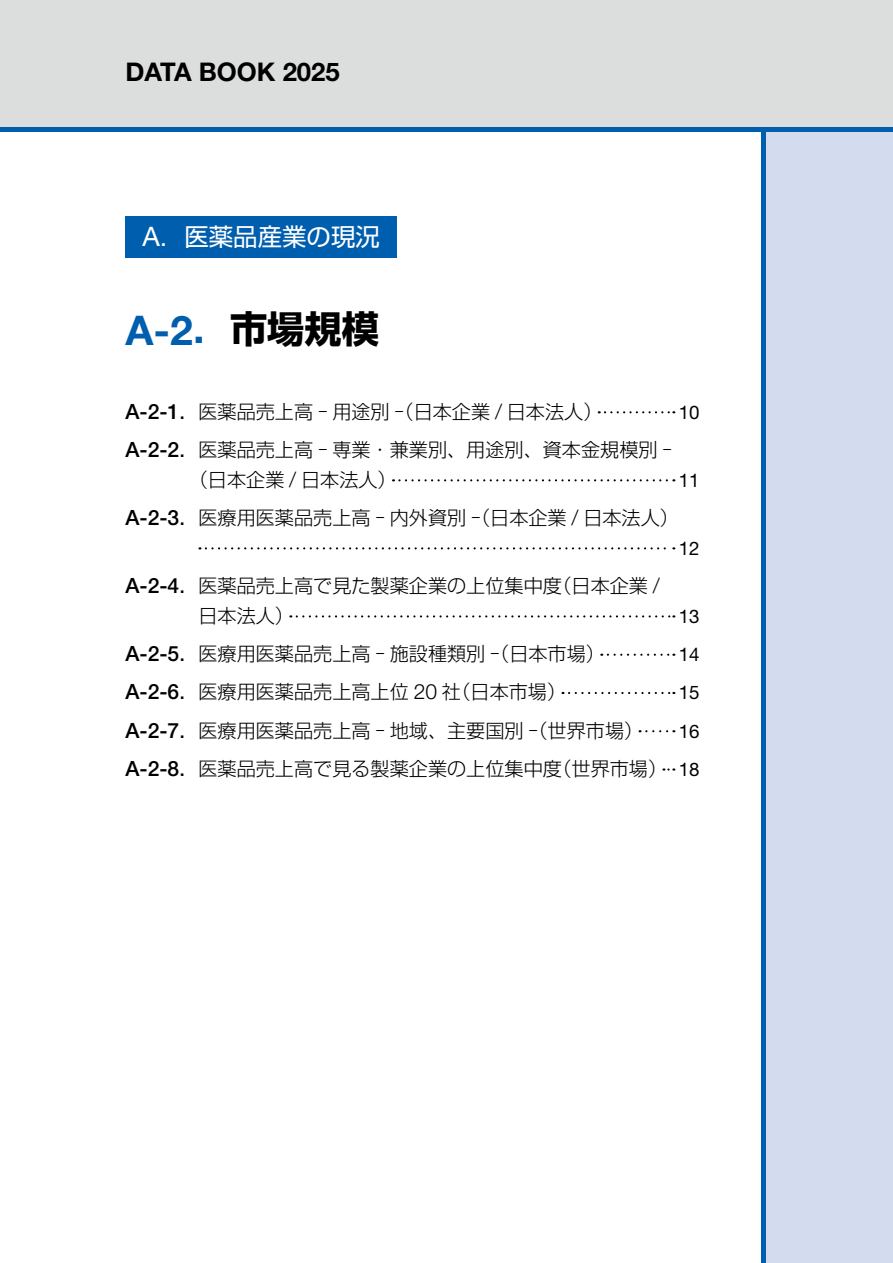
<style>
.page{position:relative;width:893px;height:1263px;background:#fff}
.page>*{position:absolute;margin:0;border:0;box-sizing:border-box;transform-origin:0 0}
.t1{font:700 37.2px "Shin Go Pr 6";color:#000}
.t2{font:700 25.65px "Helvetica Neue LT Std";color:#000}
.t3{font:24.45px "Shin Go Pr 6";color:#fff}
.t4{font:300 19.2px/29.7px "Shin Go Pr 6";color:#000}
.t5{font:18.75px "Helvetica Neue LT Std";color:#000}
.s1{font-family:"Helvetica Neue LT Std";font-size:26.85px}
.s2{font-family:"Helvetica Neue LT Std";font-size:40.95px;color:#005eae}
.s3{color:#005eae}
.s4{font-family:"Helvetica Neue LT Std";font-weight:500;font-size:21px}
.s5{font-weight:500}
.s6{font-family:"UD Shin Go Pr 6"}
.s7{font-family:"Helvetica Neue LT Std";font-size:21px}
.s8{font-family:"Helvetica Neue LT Std";font-weight:400;font-size:18.75px}
</style>
<div class="page">
<div style="left:0;top:0;width:893px;height:129px;background:#dcdddd"></div>
<div style="left:761px;top:131px;width:132px;height:1132px;background:#d3dbef"></div>
<svg style="left:599px;top:411px;width:75px;height:2px"></svg>
<svg style="left:393px;top:479px;width:281px;height:2px"></svg>
<svg style="left:206px;top:547px;width:468px;height:2px"></svg>
<svg style="left:297px;top:615px;width:377px;height:2px"></svg>
<svg style="left:608px;top:654px;width:66px;height:2px"></svg>
<svg style="left:569px;top:692px;width:105px;height:2px"></svg>
<svg style="left:640px;top:730px;width:34px;height:2px"></svg>
<svg style="left:663px;top:768px;width:11px;height:2px"></svg>
<hr style="left:761px;top:129px;width:4px;height:1134px;background:#005eae">
<hr style="left:0;top:128px;width:893px;height:4px;background:#005eae">
<div style="left:125px;top:216px;width:272px;height:41px;background:#005eae"></div>
<h2 class="t2" style="left:125px;top:56px;width:216px">DATA BOOK 2025</h2>
<p class="t3" style="left:142px;top:216px;width:239px"><span class="s1">A</span>．医薬品産業の現況</p>
<h1 class="t1" style="left:125px;top:300px;width:255px"><span class="s2">A-2</span><span class="s3">．</span>市場規模</h1>
<p class="t4" style="left:125px;top:395px;width:478px"><span class="s4">A-2-1</span><span class="s5">．</span>医薬品売上高 <span class="s6">-</span> 用途別 <span class="s6">-</span>（日本企業 <span class="s7">/</span> 日本法人）</p>
<p class="t5" style="left:679px;top:401px;width:22px">10</p>
<p class="t4" style="left:189px;top:433px;width:485px;text-indent:-63px"><span class="s4">A-2-2</span><span class="s5">．</span>医薬品売上高 <span class="s6">-</span> 専業・兼業別、用途別、資本金規模別 <span class="s6">-</span>（日本企業 <span class="s7">/</span> 日本法人）</p>
<p class="t5" style="left:679px;top:469px;width:22px">11</p>
<p class="t4" style="left:125px;top:501px;width:555px"><span class="s4">A-2-3</span><span class="s5">．</span>医療用医薬品売上高 <span class="s6">-</span> 内外資別 <span class="s6">-</span>（日本企業 <span class="s7">/</span> 日本法人）</p>
<p class="t4" style="left:198px;top:569px;width:463px;text-indent:-73px"><span class="s4">A-2-4</span><span class="s5">．</span>医薬品売上高で見た製薬企業の上位集中度（日本企業 <span class="s7">/</span>日本法人）</p>
<p class="t5" style="left:679px;top:537px;width:22px">12</p>
<p class="t5" style="left:679px;top:605px;width:22px">13</p>
<p class="t4" style="left:125px;top:637px;width:481px"><span class="s4">A-2-5</span><span class="s5">．</span>医療用医薬品売上高 <span class="s6">-</span> 施設種類別 <span class="s6">-</span>（日本市場）</p>
<p class="t5" style="left:679px;top:643px;width:22px">14</p>
<p class="t4" style="left:125px;top:675px;width:442px"><span class="s4">A-2-6</span><span class="s5">．</span>医療用医薬品売上高上位 <span class="s7">20</span> 社（日本市場）</p>
<p class="t5" style="left:679px;top:681px;width:22px">15</p>
<p class="t4" style="left:125px;top:714px;width:519px"><span class="s4">A-2-7</span><span class="s5">．</span>医療用医薬品売上高 <span class="s6">-</span> 地域、主要国別 <span class="s6">-</span>（世界市場）</p>
<p class="t5" style="left:679px;top:720px;width:22px">16</p>
<p class="t4" style="left:125px;top:752px;width:576px"><span class="s4">A-2-8</span><span class="s5">．</span>医薬品売上高で見る製薬企業の上位集中度（世界市場） <span class="s8">18</span></p>
</div>
